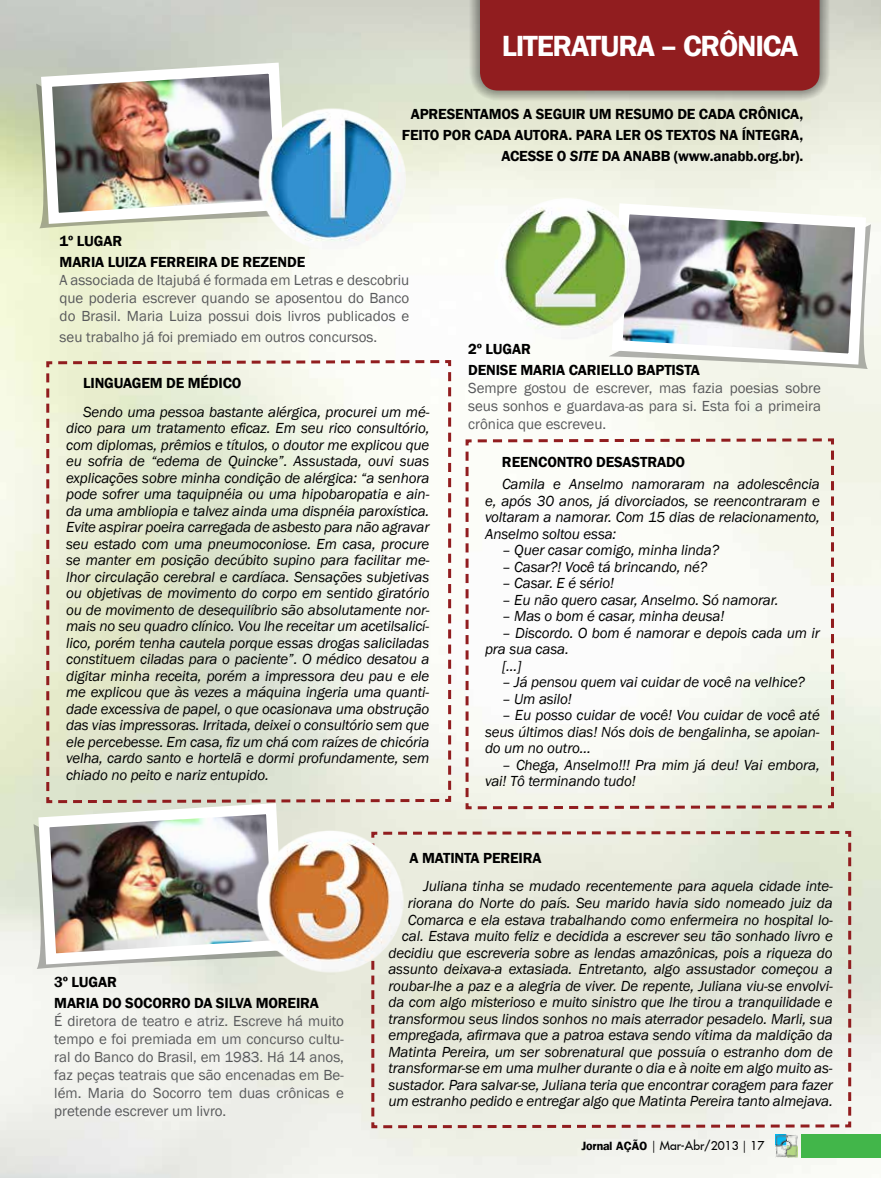
<style>
.page{position:relative;width:881px;height:1178px;background:#fff}
.page>*{position:absolute;margin:0;border:0;box-sizing:border-box;transform-origin:0 0}
.t1{font:600 30px "Franklin Gothic";letter-spacing:-.04em;color:#fff}
.t2{font:italic 15px/16.5px "Franklin Gothic";letter-spacing:-.01em;color:#000;text-align:justify}
.t3{font:15px/18px "Franklin Gothic";color:#58595b;text-align:justify}
.t4{font:600 15px/21px "Franklin Gothic";letter-spacing:-.01em;color:#000}
.t5{font:600 15px "Franklin Gothic";letter-spacing:.05em;color:#000}
.t6{font:12px "Fujiyama 2 Plain";color:#000}
.s1{font-style:italic}
.s2{font-family:"Frankfurt";font-weight:700}
.s3{font-family:"Aldine 401 BT Roman A"}
</style>
<div class="page">
<img style="left:0;top:0;width:1px;height:1178px">
<svg style="left:45px;top:358px;width:407px;height:447px"></svg>
<img style="left:35px;top:57px;width:257px;height:172px">
<div style="left:469px;top:0;width:360px;height:101px;background:#000;opacity:.75"></div>
<div style="left:480px;top:0;width:339px;height:91px;background:#911d1f"></div>
<img style="left:244px;top:86px;width:174px;height:180px">
<svg style="left:464px;top:437px;width:371px;height:374px"></svg>
<img style="left:676px;top:198px;width:195px;height:172px">
<img style="left:476px;top:175px;width:200px;height:221px">
<img style="left:33px;top:797px;width:256px;height:173px">
<svg style="left:369px;top:829px;width:483px;height:301px;background:#e4e5d8"></svg>
<img style="left:235px;top:807px;width:174px;height:195px">
<img style="left:774px;top:1134px;width:23px;height:24px">
<div style="left:801px;top:1134px;width:79px;height:24px;background:#42b64a"></div>
<h1 class="t1" style="left:501px;top:28px;width:251px">LITERATU RA – CRÔNICA</h1>
<p class="t4" style="left:410px;top:103px;width:37px">APRESENTA</p>
<p class="t5" style="left:488px;top:104px;width:220px">MOS ASEGUIR UM RESUMODE CADA</p>
<p class="t4" style="left:738px;top:103px;width:38px">CRÔNICA</p>
<p class="t4" style="left:799px;top:103px;width:5px">,</p>
<p class="t4" style="left:402px;top:124px;width:193px">FEITO POR CADA AUTORA. PARA</p>
<p class="t4" style="left:615px;top:124px;width:189px">LER OS TEXTOS NA ÍNTEGRA,</p>
<p class="t4" style="left:501px;top:145px;width:10px">ACESSE</p>
<p class="t4" style="left:556px;top:145px;width:248px">O <span class="s1">site</span> DA ANABB (WWW.ANABB.ORG.BR).</p>
<p class="t4" style="left:60px;top:231px;width:220px">1º LUGAR<br>MARIA LUIZA FERREI RA DE REZENDE</p>
<p class="t3" style="left:60px;top:271px;width:351px">A associada de Itajubá é formada em Letras e descobriu que poderia escrever quando se aposentou do Banco do Brasil. Maria Luiza possui dois livros publicados e</p>
<p class="t3" style="left:60px;top:328px;width:319px">seu trabalho já foi premiado em outros concursos.</p>
<p class="t4" style="left:83px;top:373px;width:115px">LINGUAGEM DE MÉDICO</p>
<p class="t2" style="left:66px;top:404px;width:365px;text-indent:17px">Sendo uma pessoa bastante alérgica, procurei um mé&shy;dico para um tratamento eficaz. Em seu rico consultório, com diplomas, prêmios e títulos, o doutor me explicou que eu sofria de “edema de Quincke”. Assustada, ouvi suas explicações sobre minha condição de alérgica: “a senhora pode sofrer uma taquipnéia ou uma hipobaropatia e ain&shy;da uma ambliopia e talvez ainda uma dispnéia paroxística.<br>Evite aspirar poeira carregada de asbesto para não agravar seu estado com uma pneumoconiose. Em casa, procure se manter em posição decúbito supino para facilitar me&shy;lhor circulação cerebral e cardíaca. Sensações subjetivas ou objetivas de movimento do corpo em sentido giratório ou de movimento de desequilíbrio são absolutamente nor&shy;mais no seu quadro clínico. Vou lhe receitar um acetilsalicí&shy;lico, porém tenha cautela porque essas drogas saliciladas constituem ciladas para o paciente”. O médico desatou a digitar minha receita, porém a impressora deu pau e ele me explicou que às vezes a máquina ingeria uma quanti&shy;dade excessiva de papel, o que ocasionava uma obstrução das vias impressoras. Irritada, deixei o consultório sem que ele percebesse. Em casa, fiz um chá com raízes de chicória velha, cardo santo e hortelã e dormi profundamente, sem chiado no peito e nariz entupido.</p>
<p class="t4" style="left:468px;top:339px;width:64px">2º LUGAR<br>DENISE</p>
<p class="t4" style="left:520px;top:360px;width:85px">MARIA CARIELLO</p>
<p class="t4" style="left:636px;top:360px;width:9px">BAPTISTA</p>
<p class="t3" style="left:468px;top:379px;width:354px">Sempre gostou de escrever, mas fazia poesias sobre seus sonhos e guardava-as para si. Esta foi a primeira crônica que escreveu.</p>
<p class="t4" style="left:502px;top:451px;width:10px">REENCONT</p>
<p class="t4" style="left:573px;top:451px;width:42px">RO DESAST</p>
<p class="t4" style="left:647px;top:451px;width:20px">RADO</p>
<p class="t2" style="left:485px;top:476px;width:336px;text-indent:17px">Camila e Anselmo namoraram na adolescência e, após 30 anos, já divorciados, se reencontraram e voltaram a namorar. Com 15 dias de relacionamento, Anselmo soltou essa:</p>
<p class="t2" style="left:502px;top:542px;width:218px">– Quer casar comigo, minha linda?</p>
<p class="t2" style="left:502px;top:558px;width:207px">– Casar?! Você tá brincando, né?</p>
<p class="t2" style="left:502px;top:575px;width:113px">– Casar. E é sério!</p>
<p class="t2" style="left:502px;top:591px;width:278px">– Eu não quero casar, Anselmo. Só namorar.</p>
<p class="t2" style="left:502px;top:608px;width:224px">– Mas o bom é casar, minha deusa!</p>
<p class="t2" style="left:502px;top:624px;width:319px">– Discordo. O bom é namorar e depois cada um ir</p>
<p class="t2" style="left:485px;top:641px;width:85px">pra sua casa.</p>
<p class="t2" style="left:502px;top:657px;width:21px">[...]</p>
<p class="t2" style="left:502px;top:674px;width:304px">– Já pensou quem vai cuidar de você na velhice?</p>
<p class="t2" style="left:502px;top:690px;width:71px">– Um asilo!</p>
<p class="t2" style="left:485px;top:707px;width:336px;text-indent:17px">– Eu posso cuidar de você! Vou cuidar de você até seus últimos dias! Nós dois de bengalinha, se apoian&shy;do um no outro...</p>
<p class="t2" style="left:485px;top:756px;width:336px;text-indent:17px">– Chega, Anselmo!!! Pra mim já deu! Vai embora, vai! Tô terminando tudo!</p>
<p class="t4" style="left:54px;top:972px;width:90px">3º LUGAR<br>MARIA DO SOCO</p>
<p class="t4" style="left:162px;top:993px;width:71px">RRO DA SILVA</p>
<p class="t4" style="left:255px;top:993px;width:64px">MOREIRA</p>
<p class="t3" style="left:54px;top:1012px;width:291px">É diretora de teatro e atriz. Escreve há muito tempo e foi premiada em um concurso cultu&shy;ral do Banco do Brasil, em 1983. Há 14 anos, faz peças teatrais que são encenadas em Be&shy;lém. Maria do Socorro tem duas crônicas e pretende escrever um livro.</p>
<p class="t4" style="left:409px;top:847px;width:22px">A MATINTA</p>
<p class="t4" style="left:483px;top:847px;width:59px">PEREI RA</p>
<p class="t2" style="left:388px;top:878px;width:446px;text-align:right">Juliana tinha se mudado recentemente para aquela cidade inte&shy;riorana do Norte do país. Seu marido havia sido nomeado juiz da Comarca e ela estava trabalhando como enfermeira no hospital lo&shy;cal. Estava muito feliz e decidida a escrever seu tão sonhado livro e decidiu que escreveria sobre as lendas amazônicas, pois a riqueza do assunto deixava-a extasiada. Entretanto, algo assustador começou a roubar-lhe a paz e a alegria de viver. De repente, Juliana viu-se envolvi&shy;da com algo misterioso e muito sinistro que lhe tirou a tranquilidade e transformou seus lindos sonhos no mais aterrador pesadelo. Marli, sua empregada, afirmava que a patroa estava sendo vítima da maldição da Matinta Pereira, um ser sobrenatural que possuía o estranho dom de transformar-se em uma mulher durante o dia e à noite em algo muito as&shy;sustador. Para salvar-se, Juliana teria que encontrar coragem para fazer um estranho pedido e entregar algo que Matinta Pereira tanto almejava.</p>
<p class="t6" style="left:581px;top:1138px;width:184px"><span class="s2">Jornal AÇÃO</span> <span class="s3">|</span> Mar-Abr/2013 <span class="s3">|</span> 17</p>
</div>
